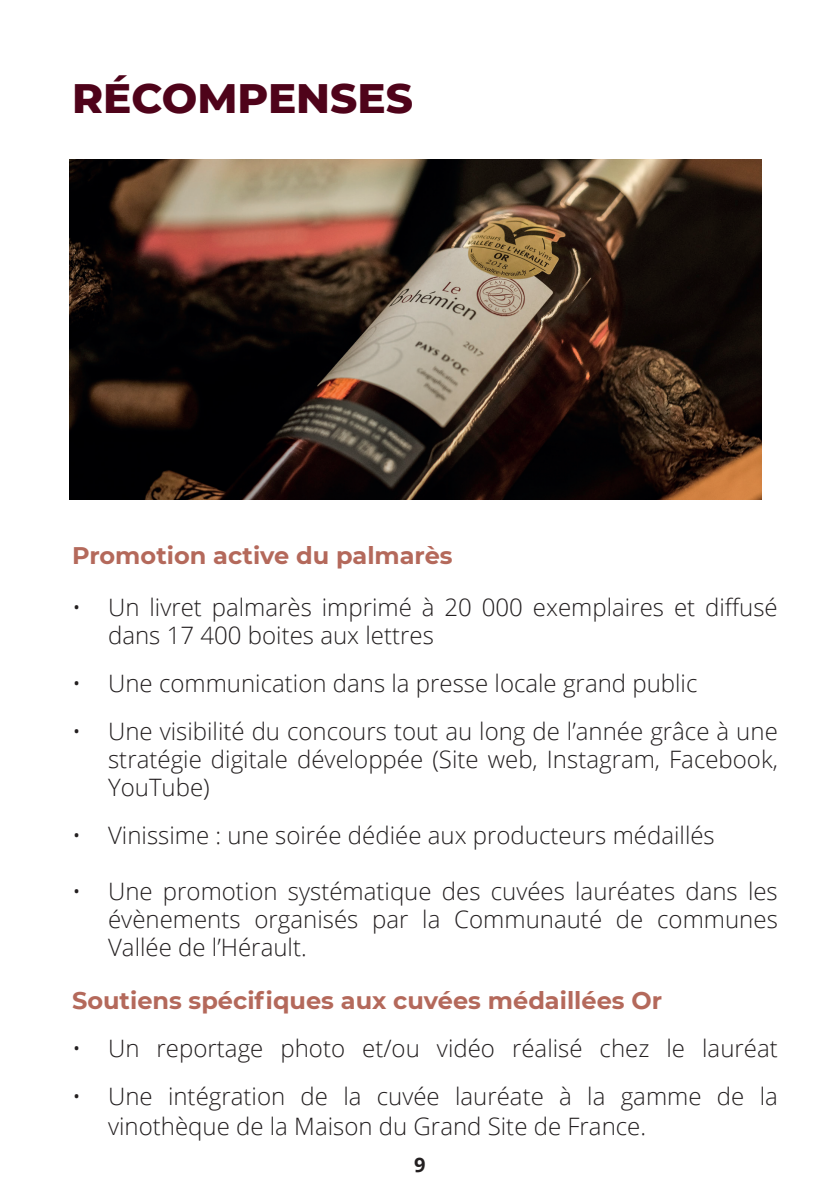
<style>
.page{position:relative;width:840px;height:1191px;background:#fff}
.page>*{position:absolute;margin:0;border:0;box-sizing:border-box;transform-origin:0 0}
.t1{font:800 42px "Montserrat";color:#4f031a}
.t2{font:300 24px/28px "Open Sans";color:#231f20}
.t3{font:700 24px "Montserrat";color:#b4695b}
.t4{font:700 20px "Open Sans";color:#231f20}
</style>
<div class="page">
<img style="left:69px;top:159px;width:692px;height:340px">
<h1 class="t1" style="left:72px;top:67px;width:342px">RÉCOMPENSES</h1>
<p class="t3" style="left:72px;top:538px;width:382px">Promotion active du palmarès</p>
<p class="t2" style="left:108px;top:592px;width:670px;text-indent:-36px">• Un livret palmarès imprimé à 20 000 exemplaires et diffusé dans 17 400 boites aux lettres</p>
<p class="t2" style="left:72px;top:668px;width:626px">• Une communication dans la presse locale grand public</p>
<p class="t2" style="left:108px;top:716px;width:670px;text-align:justify;text-indent:-36px">• Une visibilité du concours tout au long de l’année grâce à une stratégie digitale développée (Site web, Instagram, Facebook, YouTube)</p>
<p class="t2" style="left:72px;top:820px;width:644px">• Vinissime : une soirée dédiée aux producteurs médaillés</p>
<p class="t2" style="left:108px;top:876px;width:670px;text-align:justify;text-indent:-36px">• Une promotion systématique des cuvées lauréates dans les évènements organisés par la Communauté de communes Vallée de l’Hérault.</p>
<p class="t3" style="left:72px;top:983px;width:591px">Soutiens spécifiques aux cuvées médaillées Or</p>
<p class="t2" style="left:72px;top:1033px;width:707px">• Un reportage photo et/ou vidéo réalisé chez le lauréat</p>
<p class="t2" style="left:108px;top:1080px;width:670px;line-height:30px;text-indent:-36px">• Une intégration de la cuvée lauréate à la gamme de la vinothèque de la Maison du Grand Site de France.</p>
<p class="t4" style="left:414px;top:1150px;width:13px">9</p>
</div>
